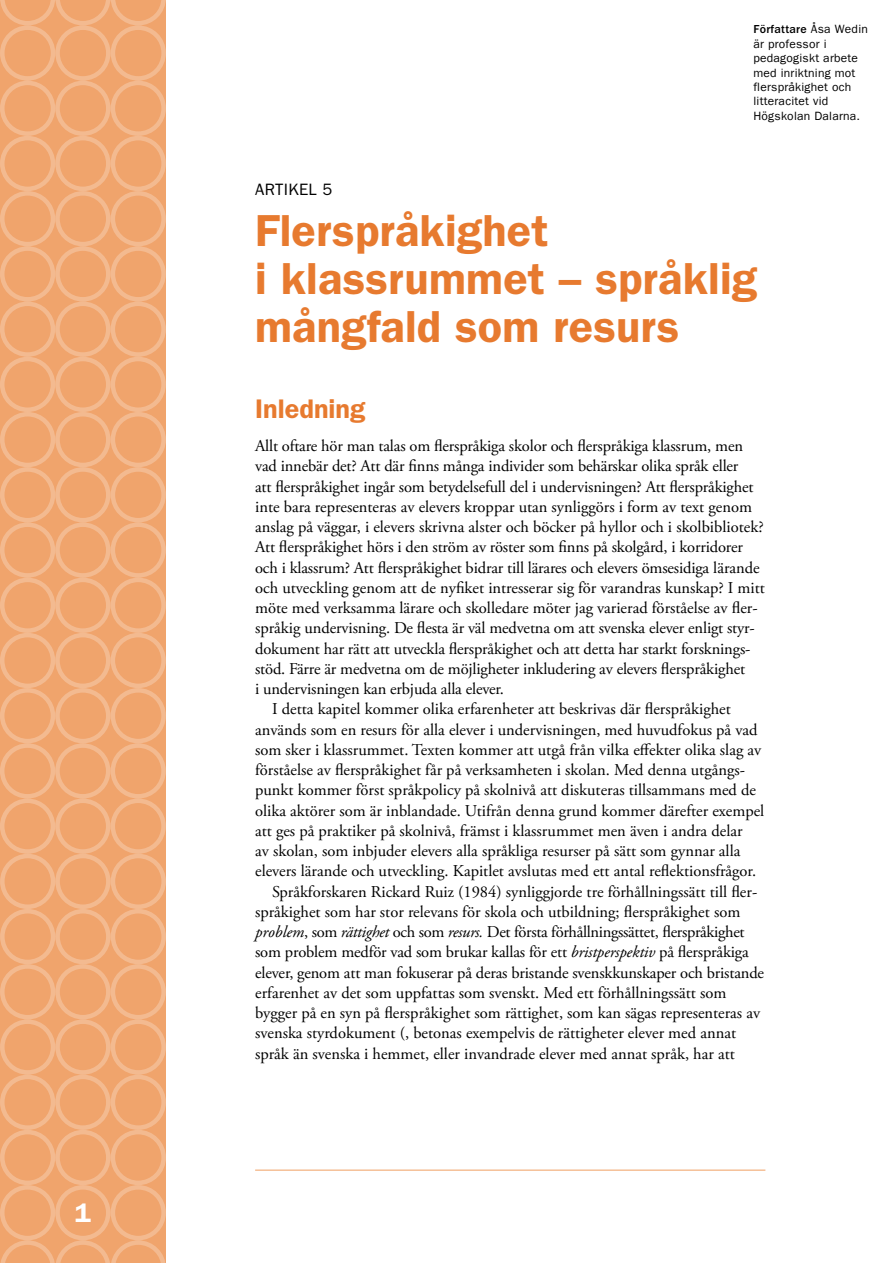
<style>
.page{position:relative;width:893px;height:1263px;background:#fff}
.page>*{position:absolute;margin:0;border:0;box-sizing:border-box;transform-origin:0 0}
.t1{font:600 45px/48px "Franklin Gothic LT";letter-spacing:.005em;color:#e77a2f}
.t2{font:600 27px "Franklin Gothic LT";color:#e77a2f}
.t3{font:600 27px "Franklin Gothic LT";color:#fff}
.t4{font:16.5px/20.2px "Adobe Garamond Pro";color:#000}
.t5{font:16.5px "Franklin Gothic LT";letter-spacing:.02em;color:#000}
.t6{font:12px/14.4px "Franklin Gothic LT";letter-spacing:.02em;color:#000}
.s1{font-weight:500}
.s2{font-style:italic}
</style>
<div class="page">
<hr style="left:255px;top:1169px;width:510px;height:2px;background:#f5bf96">
<div style="left:0;top:0;width:166px;height:1263px;background:#f0a46c"></div>
<div style="left:0;top:412px;width:55px;height:55px;border:4px solid #fff;border-radius:50%"></div>
<div style="left:0;top:854px;width:55px;height:55px;border:4px solid #fff;border-radius:50%"></div>
<div style="left:0;top:633px;width:55px;height:55px;border:4px solid #fff;border-radius:50%"></div>
<div style="left:0;top:1075px;width:55px;height:55px;border:4px solid #fff;border-radius:50%"></div>
<div style="left:0;top:191px;width:55px;height:55px;border:4px solid #fff;border-radius:50%"></div>
<div style="left:0;top:522px;width:55px;height:56px;border:4px solid #fff;border-radius:50%"></div>
<div style="left:0;top:964px;width:55px;height:55px;border:4px solid #fff;border-radius:50%"></div>
<div style="left:0;top:81px;width:55px;height:55px;border:4px solid #fff;border-radius:50%"></div>
<div style="left:0;top:743px;width:55px;height:55px;border:4px solid #fff;border-radius:50%"></div>
<div style="left:0;top:1185px;width:55px;height:55px;border:4px solid #fff;border-radius:50%"></div>
<div style="left:0;top:302px;width:55px;height:55px;border:4px solid #fff;border-radius:50%"></div>
<div style="left:0;top:467px;width:55px;height:55px;border:4px solid #fff;border-radius:50%"></div>
<div style="left:0;top:909px;width:55px;height:55px;border:4px solid #fff;border-radius:50%"></div>
<div style="left:0;top:25px;width:55px;height:56px;border:4px solid #fff;border-radius:50%"></div>
<div style="left:0;top:688px;width:55px;height:55px;border:4px solid #fff;border-radius:50%"></div>
<div style="left:0;top:1130px;width:55px;height:55px;border:4px solid #fff;border-radius:50%"></div>
<div style="left:0;top:246px;width:55px;height:56px;border:4px solid #fff;border-radius:50%"></div>
<div style="left:0;top:578px;width:55px;height:55px;border:4px solid #fff;border-radius:50%"></div>
<div style="left:0;top:1019px;width:55px;height:56px;border:4px solid #fff;border-radius:50%"></div>
<div style="left:0;top:136px;width:55px;height:55px;border:4px solid #fff;border-radius:50%"></div>
<div style="left:0;top:798px;width:55px;height:56px;border:4px solid #fff;border-radius:50%"></div>
<div style="left:0;top:357px;width:55px;height:55px;border:4px solid #fff;border-radius:50%"></div>
<div style="left:55px;top:412px;width:56px;height:55px;border:4px solid #fff;border-radius:50%"></div>
<div style="left:55px;top:854px;width:56px;height:55px;border:4px solid #fff;border-radius:50%"></div>
<div style="left:55px;top:633px;width:55px;height:55px;border:4px solid #fff;border-radius:50%"></div>
<div style="left:55px;top:1075px;width:56px;height:55px;border:4px solid #fff;border-radius:50%"></div>
<div style="left:55px;top:191px;width:56px;height:55px;border:4px solid #fff;border-radius:50%"></div>
<div style="left:55px;top:522px;width:55px;height:56px;border:4px solid #fff;border-radius:50%"></div>
<div style="left:55px;top:964px;width:56px;height:55px;border:4px solid #fff;border-radius:50%"></div>
<div style="left:55px;top:81px;width:56px;height:55px;border:4px solid #fff;border-radius:50%"></div>
<div style="left:55px;top:743px;width:55px;height:55px;border:4px solid #fff;border-radius:50%"></div>
<div style="left:55px;top:1185px;width:56px;height:55px;border:4px solid #fff;border-radius:50%"></div>
<div style="left:55px;top:302px;width:55px;height:55px;border:4px solid #fff;border-radius:50%"></div>
<div style="left:55px;top:467px;width:56px;height:55px;border:4px solid #fff;border-radius:50%"></div>
<div style="left:55px;top:909px;width:56px;height:55px;border:4px solid #fff;border-radius:50%"></div>
<div style="left:55px;top:25px;width:56px;height:56px;border:4px solid #fff;border-radius:50%"></div>
<div style="left:55px;top:688px;width:55px;height:55px;border:4px solid #fff;border-radius:50%"></div>
<div style="left:55px;top:1130px;width:56px;height:55px;border:4px solid #fff;border-radius:50%"></div>
<div style="left:55px;top:246px;width:56px;height:56px;border:4px solid #fff;border-radius:50%"></div>
<div style="left:55px;top:578px;width:55px;height:55px;border:4px solid #fff;border-radius:50%"></div>
<div style="left:55px;top:1019px;width:56px;height:56px;border:4px solid #fff;border-radius:50%"></div>
<div style="left:55px;top:136px;width:56px;height:55px;border:4px solid #fff;border-radius:50%"></div>
<div style="left:55px;top:798px;width:55px;height:56px;border:4px solid #fff;border-radius:50%"></div>
<div style="left:55px;top:357px;width:55px;height:55px;border:4px solid #fff;border-radius:50%"></div>
<div style="left:111px;top:412px;width:55px;height:55px;border:4px solid #fff;border-radius:50%"></div>
<div style="left:111px;top:854px;width:55px;height:55px;border:4px solid #fff;border-radius:50%"></div>
<svg style="left:0;top:0;width:166px;height:25px"></svg>
<div style="left:111px;top:633px;width:55px;height:55px;border:4px solid #fff;border-radius:50%"></div>
<div style="left:111px;top:1075px;width:55px;height:55px;border:4px solid #fff;border-radius:50%"></div>
<div style="left:111px;top:191px;width:55px;height:55px;border:4px solid #fff;border-radius:50%"></div>
<div style="left:111px;top:522px;width:55px;height:56px;border:4px solid #fff;border-radius:50%"></div>
<div style="left:111px;top:964px;width:55px;height:55px;border:4px solid #fff;border-radius:50%"></div>
<div style="left:111px;top:81px;width:55px;height:55px;border:4px solid #fff;border-radius:50%"></div>
<div style="left:111px;top:743px;width:55px;height:55px;border:4px solid #fff;border-radius:50%"></div>
<div style="left:111px;top:1185px;width:55px;height:55px;border:4px solid #fff;border-radius:50%"></div>
<div style="left:111px;top:302px;width:55px;height:55px;border:4px solid #fff;border-radius:50%"></div>
<div style="left:111px;top:467px;width:55px;height:55px;border:4px solid #fff;border-radius:50%"></div>
<div style="left:111px;top:909px;width:55px;height:55px;border:4px solid #fff;border-radius:50%"></div>
<div style="left:111px;top:25px;width:55px;height:56px;border:4px solid #fff;border-radius:50%"></div>
<div style="left:111px;top:688px;width:55px;height:55px;border:4px solid #fff;border-radius:50%"></div>
<div style="left:111px;top:1130px;width:55px;height:55px;border:4px solid #fff;border-radius:50%"></div>
<div style="left:111px;top:246px;width:55px;height:56px;border:4px solid #fff;border-radius:50%"></div>
<div style="left:111px;top:578px;width:55px;height:55px;border:4px solid #fff;border-radius:50%"></div>
<div style="left:111px;top:1019px;width:55px;height:56px;border:4px solid #fff;border-radius:50%"></div>
<div style="left:111px;top:136px;width:55px;height:55px;border:4px solid #fff;border-radius:50%"></div>
<div style="left:111px;top:798px;width:55px;height:56px;border:4px solid #fff;border-radius:50%"></div>
<svg style="left:0;top:1240px;width:165px;height:23px"></svg>
<div style="left:111px;top:357px;width:55px;height:55px;border:4px solid #fff;border-radius:50%"></div>
<h2 class="t3" style="left:75px;top:1196px;width:18px">1</h2>
<h3 class="t5" style="left:255px;top:180px;width:79px">ARTIKEL 5</h3>
<h3 class="t6" style="left:753px;top:22px;width:116px"><span class="s1">Författare</span> Åsa Wedin är professor i pedagogiskt arbete med inriktning mot flerspråkighet och litteracitet vid<br>Högskolan Dalarna.</h3>
<h1 class="t1" style="left:255px;top:207px;width:503px">Flerspråkighet<br>i klassrummet – språklig mångfald som resurs</h1>
<h2 class="t2" style="left:255px;top:393px;width:112px">Inledning</h2>
<p class="t4" style="left:255px;top:436px;width:511px">Allt oftare hör man talas om flerspråkiga skolor och flerspråkiga klassrum, men vad innebär det? Att där finns många individer som behärskar olika språk eller<br>att flerspråkighet ingår som betydelsefull del i undervisningen? Att flerspråkighet inte bara representeras av elevers kroppar utan synliggörs i form av text genom anslag på väggar, i elevers skrivna alster och böcker på hyllor och i skolbibliotek?<br>Att flerspråkighet hörs i den ström av röster som finns på skolgård, i korridorer och i klassrum? Att flerspråkighet bidrar till lärares och elevers ömsesidiga lärande och utveckling genom att de nyfiket intresserar sig för varandras kunskap? I mitt möte med verksamma lärare och skolledare möter jag varierad förståelse av fler&shy;språkig undervisning. De flesta är väl medvetna om att svenska elever enligt styr&shy;dokument har rätt att utveckla flerspråkighet och att detta har starkt forsknings&shy;stöd. Färre är medvetna om de möjligheter inkludering av elevers flerspråkighet<br>i undervisningen kan erbjuda alla elever.</p>
<p class="t4" style="left:255px;top:700px;width:511px;text-indent:17px">I detta kapitel kommer olika erfarenheter att beskrivas där flerspråkighet används som en resurs för alla elever i undervisningen, med huvudfokus på vad som sker i klassrummet. Texten kommer att utgå från vilka effekter olika slag av förståelse av flerspråkighet får på verksamheten i skolan. Med denna utgångs&shy;punkt kommer först språkpolicy på skolnivå att diskuteras tillsammans med de olika aktörer som är inblandade. Utifrån denna grund kommer därefter exempel att ges på praktiker på skolnivå, främst i klassrummet men även i andra delar<br>av skolan, som inbjuder elevers alla språkliga resurser på sätt som gynnar alla elevers lärande och utveckling. Kapitlet avslutas med ett antal reflektionsfrågor.</p>
<p class="t4" style="left:255px;top:882px;width:510px;text-indent:17px">Språkforskaren Rickard Ruiz (1984) synliggjorde tre förhållningssätt till fler&shy;språkighet som har stor relevans för skola och utbildning; flerspråkighet som <span class="s2">problem</span>, som <span class="s2">rättighet</span> och som <span class="s2">resurs.</span> Det första förhållningssättet, flerspråkighet som problem medför vad som brukar kallas för ett <span class="s2">bristperspektiv</span> på flerspråkiga elever, genom att man fokuserar på deras bristande svenskkunskaper och bristande erfarenhet av det som uppfattas som svenskt. Med ett förhållningssätt som bygger på en syn på flerspråkighet som rättighet, som kan sägas representeras av svenska styrdokument (, betonas exempelvis de rättigheter elever med annat språk än svenska i hemmet, eller invandrade elever med annat språk, har att</p>
</div>
